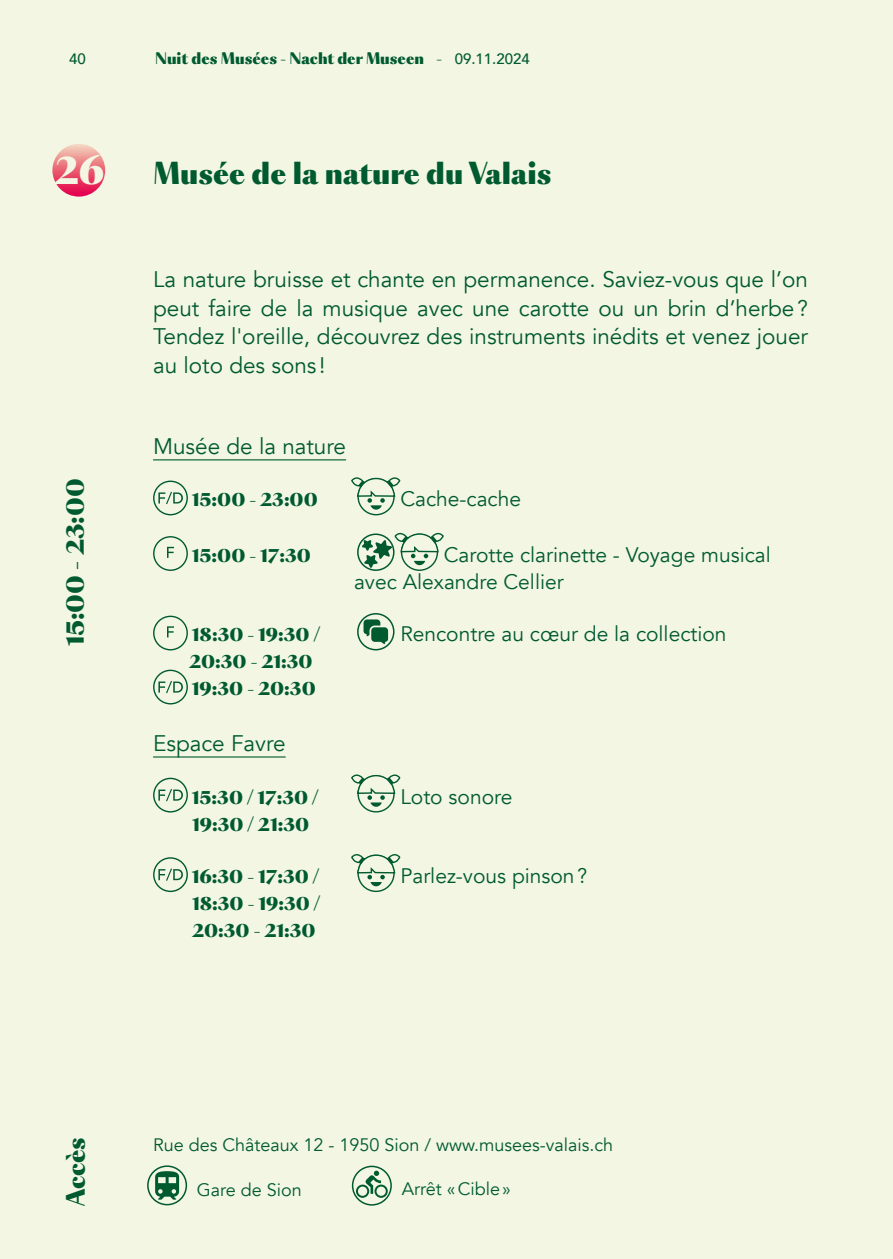
<style>
.page{position:relative;width:893px;height:1259px;background:#f2f6e2}
.page>*{position:absolute;margin:0;border:0;box-sizing:border-box;transform-origin:0 0}
.t1{font:900 37.5px "Sang Bleu OG Sans";color:#f2f6e2}
.t2{font:900 28.5px "Sang Bleu OG Sans";color:#005a30}
.t3{font:900 24px "Sang Bleu OG Sans";color:#005a30}
.t4{font:22.5px/28.5px "Avenir";color:#005a30;text-align:justify}
.t5{font:21px/27px "Avenir";color:#005a30}
.t6{font:900 18px/27px "Sang Bleu OG Sans";color:#005a30}
.t7{font:18px "Avenir";color:#005a30}
.t8{font:900 15px "Sang Bleu OG Sans";color:#005a30}
.t9{font:500 15px "Avenir";color:#005a30}
.s1{font-family:"Avenir";font-weight:500}
</style>
<div class="page">
<svg style="left:148px;top:1166px;width:38px;height:38px"></svg>
<svg style="left:155px;top:1171px;width:24px;height:28px"></svg>
<div style="left:147px;top:1165px;width:40px;height:40px;border:2px solid #005a30;border-radius:50%"></div>
<svg style="left:52px;top:144px;width:53px;height:53px;background:#ea6579"></svg>
<hr style="left:153px;top:459px;width:193px;height:1px;background:#005a30">
<hr style="left:153px;top:756px;width:133px;height:1px;background:#005a30">
<svg style="left:154px;top:481px;width:33px;height:34px"></svg>
<svg style="left:158px;top:492px;width:25px;height:12px"></svg>
<div style="left:153px;top:480px;width:35px;height:35px;border:1px solid #005a30;border-radius:50%"></div>
<svg style="left:358px;top:479px;width:36px;height:36px"></svg>
<div style="left:357px;top:478px;width:38px;height:37px;border:1px solid #005a30;border-radius:50%"></div>
<svg style="left:351px;top:477px;width:50px;height:32px"></svg>
<svg style="left:167px;top:547px;width:7px;height:11px"></svg>
<div style="left:153px;top:536px;width:35px;height:35px;border:1px solid #005a30;border-radius:50%"></div>
<div style="left:357px;top:533px;width:37px;height:38px;border:2px solid #005a30;border-radius:50%"></div>
<div style="left:401px;top:533px;width:37px;height:38px;border:1px solid #005a30;border-radius:50%"></div>
<svg style="left:362px;top:532px;width:82px;height:36px"></svg>
<svg style="left:167px;top:626px;width:7px;height:11px"></svg>
<div style="left:153px;top:615px;width:35px;height:35px;border:1px solid #005a30;border-radius:50%"></div>
<svg style="left:358px;top:614px;width:36px;height:36px"></svg>
<svg style="left:363px;top:619px;width:25px;height:25px"></svg>
<div style="left:357px;top:613px;width:37px;height:37px;border:2px solid #005a30;border-radius:50%"></div>
<svg style="left:154px;top:670px;width:33px;height:34px"></svg>
<svg style="left:158px;top:681px;width:25px;height:12px"></svg>
<div style="left:153px;top:669px;width:35px;height:35px;border:1px solid #005a30;border-radius:50%"></div>
<svg style="left:154px;top:778px;width:33px;height:34px"></svg>
<svg style="left:158px;top:789px;width:25px;height:12px"></svg>
<div style="left:153px;top:777px;width:35px;height:35px;border:1px solid #005a30;border-radius:50%"></div>
<svg style="left:358px;top:776px;width:36px;height:36px"></svg>
<div style="left:357px;top:775px;width:38px;height:37px;border:1px solid #005a30;border-radius:50%"></div>
<svg style="left:351px;top:774px;width:50px;height:33px"></svg>
<svg style="left:158px;top:868px;width:25px;height:13px"></svg>
<div style="left:153px;top:857px;width:35px;height:35px;border:1px solid #005a30;border-radius:50%"></div>
<svg style="left:358px;top:855px;width:36px;height:36px"></svg>
<div style="left:357px;top:855px;width:38px;height:37px;border:1px solid #005a30;border-radius:50%"></div>
<svg style="left:351px;top:854px;width:50px;height:32px"></svg>
<svg style="left:353px;top:1166px;width:38px;height:39px"></svg>
<svg style="left:356px;top:1170px;width:32px;height:27px"></svg>
<div style="left:352px;top:1165px;width:40px;height:40px;border:2px solid #005a30;border-radius:50%"></div>
<p class="t9" style="left:69px;top:46px;width:18px">40</p>
<h1 class="t1" style="left:54px;top:145px;width:52px">26</h1>
<p class="t3" style="left:59px;top:646px;width:169px;rotate:-90deg">15:00 - 23:00</p>
<p class="t8" style="left:155px;top:48px;width:376px">Nuit des Musées - Nacht der Museen - <span class="s1">09.11.2024</span></p>
<p class="t2" style="left:153px;top:154px;width:400px">Musée de la nature du Valais</p>
<p class="t4" style="left:153px;top:266px;width:656px">La nature bruisse et chante en permanence. Saviez-vous que l’on peut faire de la musique avec une carotte ou un brin d’herbe?<br>Tendez l'oreille, découvrez des instruments inédits et venez jouer au loto des sons !</p>
<p class="t4" style="left:153px;top:432px;width:194px">Musée de la nature</p>
<p class="t6" style="left:192px;top:487px;width:127px">15:00 - 23:00</p>
<p class="t5" style="left:400px;top:486px;width:122px">Cache-cache</p>
<p class="t6" style="left:192px;top:542px;width:120px">15:00 - 17:30</p>
<p class="t5" style="left:354px;top:541px;width:418px;text-indent:90px">Carotte clarinette - Voyage musical avec Alexandre Cellier</p>
<p class="t6" style="left:192px;top:622px;width:130px">18:30 - 19:30 /</p>
<p class="t5" style="left:400px;top:621px;width:328px">Rencontre au cœur de la collection</p>
<p class="t6" style="left:189px;top:649px;width:128px">20:30 - 21:30<br>19:30 - 20:30</p>
<p class="t4" style="left:153px;top:729px;width:134px">Espace Favre</p>
<p class="t6" style="left:192px;top:784px;width:129px">15:30 / 17:30 /</p>
<p class="t5" style="left:400px;top:783px;width:114px">Loto sonore</p>
<p class="t6" style="left:192px;top:811px;width:119px">19:30 / 21:30</p>
<p class="t6" style="left:192px;top:863px;width:129px">16:30 - 17:30 /</p>
<p class="t5" style="left:400px;top:862px;width:188px">Parlez-vous pinson?</p>
<p class="t6" style="left:192px;top:890px;width:130px">18:30 - 19:30 /<br>20:30 - 21:30</p>
<p class="t3" style="left:60px;top:1206px;width:71px;rotate:-90deg">Accès</p>
<p class="t7" style="left:153px;top:1134px;width:462px">Rue des Châteaux 12 - 1950 Sion / www.musees-valais.ch</p>
<p class="t7" style="left:197px;top:1178px;width:107px">Gare de Sion</p>
<p class="t7" style="left:402px;top:1178px;width:111px">Arrêt «Cible»</p>
</div>
